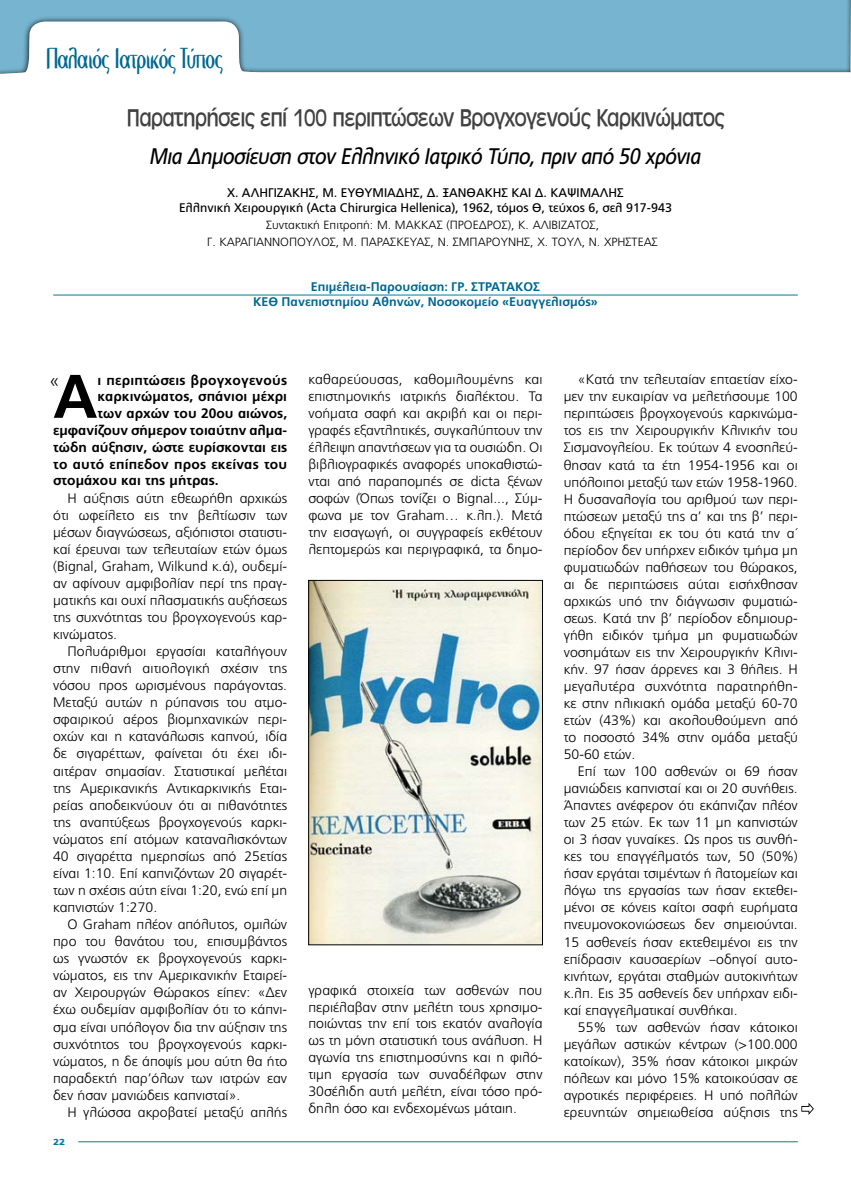
<style>
.page{position:relative;width:851px;height:1188px;background:#fff}
.page>*{position:absolute;margin:0;border:0;box-sizing:border-box;transform-origin:0 0}
.t1{font:700 61.38px "PF Catalog";color:#000}
.t2{font:300 30px "CF Holly";letter-spacing:-.05em;color:#006890;scale:.8 1}
.t3{font:25px "UB Antique Olive";letter-spacing:-.035em;color:#414142;scale:.9 1}
.t4{font:italic 22.5px "PF Catalog";letter-spacing:-.025em;color:#000;scale:.9 1}
.t5{font:300 18.75px "PF Catalog";color:#000}
.t6{font:300 13.75px/17px "PF Catalog";color:#000;text-align:justify}
.t7{font:700 13.75px "PF Catalog";color:#000}
.t8{font:12.5px/15px "PF Catalog";color:#000;text-align:center}
.t9{font:700 12.5px/15px "PF Catalog";color:#006890;text-align:center}
.t10{font:300 11.88px/16.9px "PF Catalog";color:#000;text-align:center}
.t11{font:900 8.75px "PF Catalog";color:#007da0;scale:1.15 1}
</style>
<div class="page">
<svg style="left:0;top:0;width:850px;height:74px;fill:#76b4cf"></svg>
<hr style="left:78px;top:1141px;width:719px;height:1px;background:#007da0">
<svg style="left:801px;top:1102px;width:12px;height:12px"></svg>
<hr style="left:53px;top:295px;width:744px;height:1px;background:#007da0">
<img style="left:310px;top:582px;width:230px;height:360px">
<div style="left:308px;top:580px;width:234px;height:364px;border:1px solid #000"></div>
<h2 class="t2" style="left:46px;top:42px;width:223px">Παλαιός Ιατρικός Τύπος</h2>
<h3 class="t3" style="left:126px;top:105px;width:666px">Παρατηρήσεις επί 100 περιπτώσεων Βρογχογενούς Καρκινώματος</h3>
<h3 class="t4" style="left:150px;top:143px;width:614px">Μια Δημοσίευση στον Ελληνικό Ιατρικό Τύπο, πριν από 50 χρόνια</h3>
<p class="t8" style="left:179px;top:185px;width:494px">Χ. ΑΛΗΓΙΖΑΚΗΣ, Μ. ΕΥΘΥΜΙΑΔΗΣ, Δ. ΞΑΝΘΑΚΗΣ ΚΑΙ Δ. ΚΑΨΙΜΑΛΗΣ<br>Ελληνική Χειρουργική (Acta Chirurgica Hellenica), 1962, τόμος Θ, τεύχος 6, σελ 917-943</p>
<p class="t10" style="left:207px;top:216px;width:452px">Συντακτική Επιτροπή: Μ. ΜΑΚΚΑΣ (ΠΡΟΕΔΡΟΣ), Κ. ΑΛΙΒΙΖΑΤΟΣ,<br>Γ. ΚΑΡΑΓΙΑΝΝΟΠΟΥΛΟΣ, Μ. ΠΑΡΑΣΚΕΥΑΣ, Ν. ΣΜΠΑΡΟΥΝΗΣ, Χ. ΤΟΥΛ, Ν. ΧΡΗΣΤΕΑΣ</p>
<p class="t9" style="left:253px;top:279px;width:346px">Επιμέλεια-Παρουσίαση: ΓΡ. ΣΤΡΑΤΑΚΟΣ<br>ΚΕΘ Πανεπιστημίου Αθηνών, Νοσοκομείο «Eυαγγελισμός»</p>
<h1 class="t1" style="left:53px;top:360px;width:46px">Α</h1>
<p class="t7" style="left:97px;top:371px;width:191px">ι περιπτώσεις βρογχογενούς</p>
<h3 class="t5" style="left:49px;top:370px;width:12px">«</h3>
<p class="t7" style="left:97px;top:388px;width:191px">καρκινώματος, σπάνιοι μέχρι</p>
<p class="t7" style="left:97px;top:405px;width:191px">των αρχών του 20ου αιώνος,</p>
<p class="t7" style="left:53px;top:422px;width:235px">εμφανίζουν σήμερον τοιαύτην αλμα-</p>
<p class="t7" style="left:53px;top:439px;width:235px">τώδη αύξησιν, ώστε ευρίσκονται εις</p>
<p class="t7" style="left:53px;top:455px;width:235px">το αυτό επίπεδον προς εκείνας του</p>
<p class="t7" style="left:53px;top:472px;width:167px">στομάχου και της μήτρας.</p>
<p class="t6" style="left:53px;top:489px;width:235px;text-indent:14px">Η αύξησις αύτη εθεωρήθη αρχικώς ότι ωφείλετο εις την βελτίωσιν των μέσων διαγνώσεως, αξιόπιστοι στατιστι&shy;καί έρευναι των τελευταίων ετών όμως (Bignal, Graham, Wilkund κ.ά), ουδεμί&shy;αν αφίνουν αμφιβολίαν περί της πραγ&shy;ματικής και ουχί πλασματικής αυξήσεως της συχνότητας του βρογχογενούς καρ&shy;κινώματος.</p>
<p class="t6" style="left:53px;top:643px;width:235px;text-indent:14px">Πολυάριθμοι εργασίαι καταλήγουν στην πιθανή αιτιολογική σχέσιν της νόσου προς ωρισμένους παράγοντας.<br>Μεταξύ αυτών η ρύπανσις του ατμο&shy;σφαιρικού αέρος βιομηχανικών περι&shy;οχών και η κατανάλωσις καπνού, ιδία δε σιγαρέττων, φαίνεται ότι έχει ιδι&shy;αιτέραν σημασίαν. Στατιστικαί μελέται της Αμερικανικής Αντικαρκινικής Εται&shy;ρείας αποδεικνύουν ότι αι πιθανότητες της αναπτύξεως βρογχογενούς καρκι&shy;νώματος επί ατόμων καταναλισκόντων 40 σιγαρέττα ημερησίως από 25ετίας είναι 1:10. Επί καπνιζόντων 20 σιγαρέτ&shy;των η σχέσις αύτη είναι 1:20, ενώ επί μη καπνιστών 1:270.</p>
<p class="t6" style="left:53px;top:915px;width:235px;text-indent:14px">Ο Graham πλέον απόλυτος, ομιλών προ του θανάτου του, επισυμβάντος ως γνωστόν εκ βρογχογενούς καρκι&shy;νώματος, εις την Αμερικανικήν Εταιρεί&shy;αν Χειρουργών Θώρακος είπεν: «Δεν έχω ουδεμίαν αμφιβολίαν ότι το κάπνι&shy;σμα είναι υπόλογον δια την αύξησιν της συχνότητος του βρογχογενούς καρκι&shy;νώματος, η δε άποψίς μου αύτη θα ήτο παραδεκτή παρ’όλων των ιατρών εαν δεν ήσαν μανιώδεις καπνισταί».</p>
<p class="t6" style="left:67px;top:1103px;width:221px">Η γλώσσα ακροβατεί μεταξύ απλής</p>
<p class="t11" style="left:53px;top:1136px;width:12px">22</p>
<p class="t6" style="left:308px;top:371px;width:235px">καθαρεύουσας, καθομιλουμένης και επιστημονικής ιατρικής διαλέκτου. Τα νοήματα σαφή και ακριβή και οι περι&shy;γραφές εξαντλητικές, συγκαλύπτουν την έλλειψη απαντήσεων για τα ουσιώδη. Οι βιβλιογραφικές αναφορές υποκαθιστώ&shy;νται από παραπομπές σε dicta ξένων σοφών (Όπως τονίζει ο Bignal..., Σύμ&shy;φωνα με τον Graham… κ.λπ.). Μετά την εισαγωγή, οι συγγραφείς εκθέτουν λεπτομερώς και περιγραφικά, τα δημο-</p>
<p class="t6" style="left:308px;top:981px;width:235px">γραφικά στοιχεία των ασθενών που περιέλαβαν στην μελέτη τους χρησιμο&shy;ποιώντας την επί τοις εκατόν αναλογία ως τη μόνη στατιστική τους ανάλυση. Η αγωνία της επιστημοσύνης και η φιλό&shy;τιμη εργασία των συναδέλφων στην 30σέλιδη αυτή μελέτη, είναι τόσο πρό&shy;δηλη όσο και ενδεχομένως μάταιη.</p>
<p class="t6" style="left:563px;top:371px;width:235px;text-indent:14px">«Κατά την τελευταίαν επταετίαν είχο&shy;μεν την ευκαιρίαν να μελετήσουμε 100 περιπτώσεις βρογχογενούς καρκινώμα&shy;τος εις την Χειρουργικήν Κλινικήν του Σισμανογλείου. Εκ τούτων 4 ενοσηλεύ&shy;θησαν κατά τα έτη 1954-1956 και οι υπόλοιποι μεταξύ των ετών 1958-1960.<br>Η δυσαναλογία του αριθμού των περι&shy;πτώσεων μεταξύ της α’ και της β’ περι&shy;όδου εξηγείται εκ του ότι κατά την α΄ περίοδον δεν υπήρχεν ειδικόν τμήμα μη φυματιωδών παθήσεων του θώρακος, αι δε περιπτώσεις αύται εισήχθησαν αρχικώς υπό την διάγνωσιν φυματιώ&shy;σεως. Κατά την β’ περίοδον εδημιουρ&shy;γήθη ειδικόν τμήμα μη φυματιωδών νοσημάτων εις την Χειρουργικήν Κλινι&shy;κήν. 97 ήσαν άρρενες και 3 θήλεις. Η μεγαλυτέρα συχνότητα παρατηρήθη&shy;κε στην ηλικιακή ομάδα μεταξύ 60-70 ετών (43%) και ακολουθούμενη από το ποσοστό 34% στην ομάδα μεταξύ 50-60 ετών.</p>
<p class="t6" style="left:563px;top:762px;width:235px;text-indent:14px">Επί των 100 ασθενών οι 69 ήσαν μανιώδεις καπνισταί και οι 20 συνήθεις.<br>Άπαντες ανέφερον ότι εκάπνιζαν πλέον των 25 ετών. Εκ των 11 μη καπνιστών οι 3 ήσαν γυναίκες. Ως προς τις συνθή&shy;κες του επαγγέλματός των, 50 (50%) ήσαν εργάται τσιμέντων ή λατομείων και λόγω της εργασίας των ήσαν εκτεθει&shy;μένοι σε κόνεις καίτοι σαφή ευρήματα πνευμονοκονιώσεως δεν σημειούνται.<br>15 ασθενείς ήσαν εκτεθειμένοι εις την επίδρασιν καυσαερίων –οδηγοί αυτο&shy;κινήτων, εργάται σταθμών αυτοκινήτων κ.λπ. Εις 35 ασθενείς δεν υπήρχαν ειδι&shy;καί επαγγελματικαί συνθήκαι.</p>
<p class="t6" style="left:563px;top:1018px;width:236px;text-indent:14px">55% των ασθενών ήσαν κάτοικοι μεγάλων αστικών κέντρων (&gt;100.000 κατοίκων), 35% ήσαν κάτοικοι μικρών πόλεων και μόνο 15% κατοικούσαν σε αγροτικές περιφέρειες. Η υπό πολλών ερευνητών σημειωθείσα αύξησις της</p>
</div>
